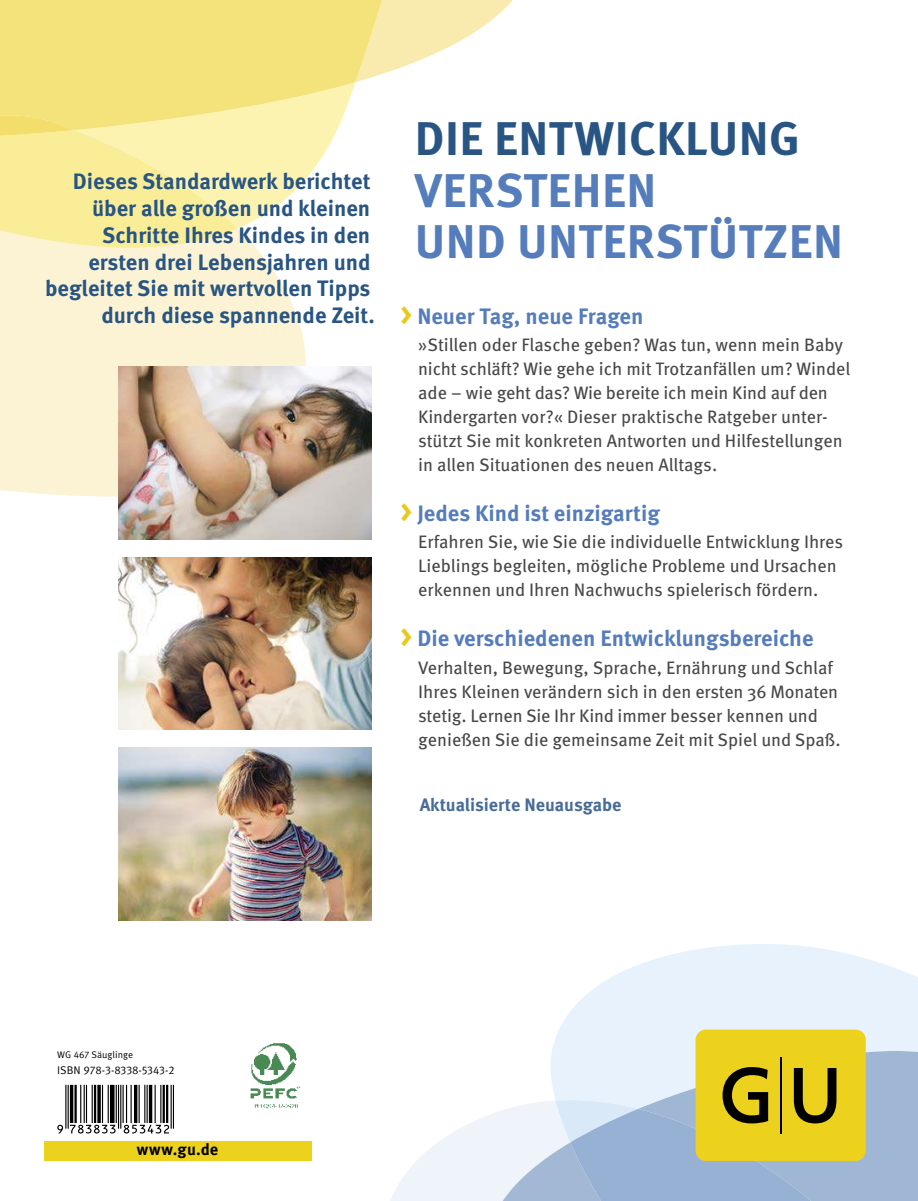
<style>
.page{position:relative;width:918px;height:1201px;background:#fff}
.page>*{position:absolute;margin:0;border:0;box-sizing:border-box;transform-origin:0 0}
.t1{font:700 47.25px/51.4px "Meta OT";letter-spacing:.01em;color:#557cbb}
.t2{font:700 47.25px "Meta OT";letter-spacing:.01em;color:#285583}
.t3{font:700 22.22px/26.9px "Meta OT";color:#285583;text-align:right}
.t4{font:700 22.22px "Meta OT";color:#557cbb}
.t5{font:18.03px/24px "Meta OT";color:#484848}
.t6{font:700 18.03px "Meta OT";color:#476c97}
.t7{font:700 16.28px "Meta OT";letter-spacing:.035em;color:#000}
.t8{font:11.2px "Meta OT Norm";letter-spacing:-.01em;color:#000}
.t9{font:9.62px "Meta OT Norm";color:#000}
.s1{font-size:29.22px;color:#e9c91e}
</style>
<div class="page">
<svg style="left:552px;top:944px;width:366px;height:107px;fill:#e8f2fc"></svg>
<div style="left:0;top:248px;width:306px;height:248px;background:#fbf3d3"></div>
<img style="left:118px;top:748px;width:253px;height:172px">
<img style="left:118px;top:366px;width:253px;height:173px">
<img style="left:118px;top:557px;width:253px;height:173px">
<div style="left:44px;top:1141px;width:267px;height:19px;background:#ecd21c"></div>
<img style="left:251px;top:1043px;width:50px;height:66px">
<div style="left:695px;top:1029px;width:171px;height:131px;background:#ecd21c;border-radius:10px"></div>
<hr style="left:173px;top:1084px;width:1px;height:44px;background:#000">
<hr style="left:171px;top:1084px;width:1px;height:44px;background:#000">
<hr style="left:166px;top:1084px;width:2px;height:39px;background:#000">
<hr style="left:163px;top:1084px;width:2px;height:39px;background:#000">
<hr style="left:160px;top:1084px;width:1px;height:39px;background:#000">
<hr style="left:155px;top:1084px;width:1px;height:39px;background:#000">
<hr style="left:149px;top:1084px;width:3px;height:39px;background:#000">
<hr style="left:147px;top:1084px;width:1px;height:39px;background:#000">
<hr style="left:144px;top:1084px;width:1px;height:39px;background:#000">
<hr style="left:139px;top:1084px;width:1px;height:39px;background:#000">
<hr style="left:134px;top:1084px;width:3px;height:39px;background:#000">
<hr style="left:131px;top:1084px;width:1px;height:39px;background:#000">
<hr style="left:126px;top:1084px;width:1px;height:39px;background:#000">
<hr style="left:123px;top:1084px;width:1px;height:39px;background:#000">
<hr style="left:120px;top:1084px;width:1px;height:44px;background:#000">
<hr style="left:118px;top:1084px;width:1px;height:44px;background:#000">
<hr style="left:116px;top:1084px;width:1px;height:39px;background:#000">
<hr style="left:110px;top:1084px;width:4px;height:39px;background:#000">
<hr style="left:108px;top:1084px;width:1px;height:39px;background:#000">
<hr style="left:102px;top:1084px;width:1px;height:39px;background:#000">
<svg style="left:97px;top:1084px;width:4px;height:39px"></svg>
<hr style="left:94px;top:1084px;width:2px;height:39px;background:#000">
<hr style="left:92px;top:1084px;width:1px;height:39px;background:#000">
<hr style="left:86px;top:1084px;width:1px;height:39px;background:#000">
<hr style="left:84px;top:1084px;width:1px;height:39px;background:#000">
<hr style="left:80px;top:1084px;width:1px;height:39px;background:#000">
<hr style="left:74px;top:1084px;width:3px;height:39px;background:#000">
<hr style="left:70px;top:1084px;width:3px;height:39px;background:#000">
<hr style="left:68px;top:1084px;width:1px;height:44px;background:#000">
<hr style="left:65px;top:1084px;width:1px;height:44px;background:#000">
<svg style="left:57px;top:1124px;width:112px;height:9px"></svg>
<svg style="left:0;top:0;width:513px;height:248px"></svg>
<svg style="left:390px;top:1051px;width:528px;height:150px"></svg>
<p class="t3" style="left:45px;top:168px;width:331px">Dieses Standardwerk berichtet über alle großen und kleinen<br>Schritte Ihres Kindes in den ersten drei Lebensjahren und begleitet Sie mit wertvollen Tipps durch diese spannende Zeit.</p>
<h1 class="t2" style="left:415px;top:114px;width:386px">DIE ENTWICKLUNG</h1>
<h1 class="t1" style="left:415px;top:166px;width:430px">VERSTEHEN<br>UND UNTERSTÜTZEN</h1>
<p class="t4" style="left:400px;top:304px;width:245px"><span class="s1">&gt;</span> Neuer Tag, neue Fragen</p>
<p class="t5" style="left:418px;top:334px;width:434px">»Stillen oder Flasche geben? Was tun, wenn mein Baby nicht schläft? Wie gehe ich mit Trotzanfällen um? Windel ade – wie geht das? Wie bereite ich mein Kind auf den Kindergarten vor?« Dieser praktische Ratgeber unter&shy;stützt Sie mit konkreten Antworten und Hilfestellungen in allen Situationen des neuen Alltags.</p>
<p class="t4" style="left:400px;top:501px;width:262px"><span class="s1">&gt;</span> Jedes Kind ist einzigartig</p>
<p class="t5" style="left:418px;top:531px;width:426px">Erfahren Sie, wie Sie die individuelle Entwicklung Ihres<br>Lieblings begleiten, mögliche Probleme und Ursachen erkennen und Ihren Nachwuchs spielerisch fördern.</p>
<p class="t4" style="left:400px;top:627px;width:415px"><span class="s1">&gt;</span> Die verschiedenen Entwicklungsbereiche</p>
<p class="t5" style="left:418px;top:657px;width:424px">Verhalten, Bewegung, Sprache, Ernährung und Schlaf Ihres Kleinen verändern sich in den ersten 36 Monaten stetig. Lernen Sie Ihr Kind immer besser kennen und genießen Sie die gemeinsame Zeit mit Spiel und Spaß.</p>
<p class="t6" style="left:420px;top:795px;width:203px">Aktualisierte Neuausgabe</p>
<p class="t9" style="left:57px;top:1051px;width:77px">WG 467 Säuglinge</p>
<p class="t8" style="left:57px;top:1065px;width:119px">ISBN 978-3-8338-5343-2</p>
<p class="t7" style="left:137px;top:1143px;width:83px">www.gu.de</p>
</div>
